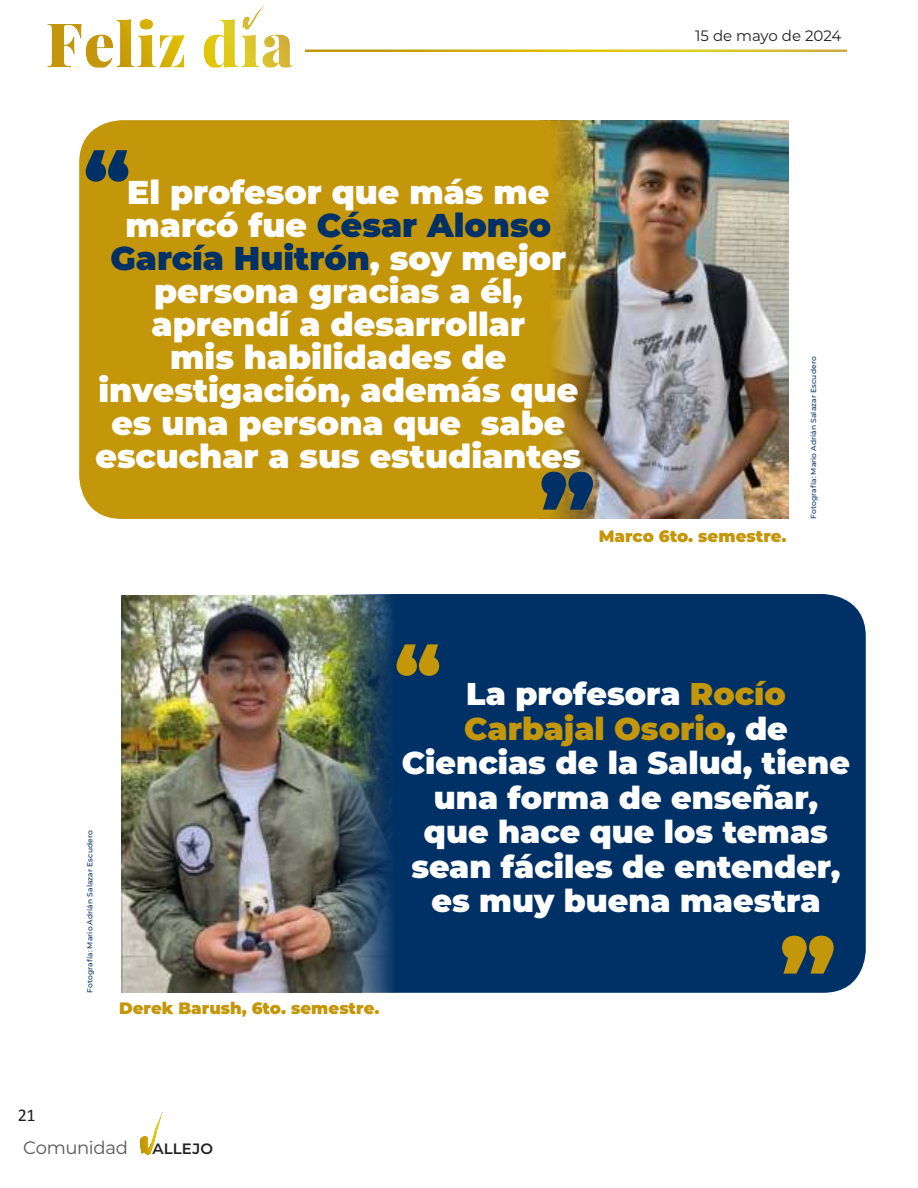
<style>
.page{position:relative;width:918px;height:1188px;background:#fff}
.page>*{position:absolute;margin:0;border:0;box-sizing:border-box;transform-origin:0 0}
.t1{font:900 93px "Montserrat";color:#003166}
.t2{font:900 93px "Montserrat";color:#c4960a}
.t3{font:900 77.1px "Montserrat";color:#003166}
.t4{font:900 77.1px "Montserrat";color:#c4960a}
.t5{font:900 33px/33px "Montserrat";color:#fff;text-align:center}
.t6{font:900 31.5px/34.5px "Montserrat";color:#fff;text-align:center}
.t7{font:18px "Montserrat";letter-spacing:-.015em;color:#57585a}
.t8{font:18px "Calibri";color:#221f1f}
.t9{font:900 16.5px "Montserrat";color:#c4960a}
.t10{font:15px "Montserrat";letter-spacing:-.005em;color:#221f1f}
.t11{font:500 7.35px "Montserrat";letter-spacing:.015em;color:#003166}
.s1{color:#003166}
.s2{color:#c4960a}
.s3{font-weight:600;font-size:15px;color:#221f1f}
</style>
<div class="page">
<img style="left:122px;top:595px;width:40px;height:398px">
<img style="left:79px;top:120px;width:718px;height:399px;border-radius:43px">
<img style="left:126px;top:594px;width:740px;height:399px;border-radius:43px">
<img style="left:140px;top:1112px;width:23px;height:43px">
<img style="left:47px;top:24px;width:35px;height:43px">
<img style="left:86px;top:34px;width:26px;height:34px">
<img style="left:117px;top:20px;width:18px;height:47px">
<img style="left:138px;top:20px;width:18px;height:47px">
<img style="left:159px;top:35px;width:25px;height:33px">
<img style="left:204px;top:20px;width:34px;height:48px">
<img style="left:241px;top:35px;width:18px;height:32px">
<img style="left:262px;top:34px;width:30px;height:34px">
<img style="left:242px;top:5px;width:22px;height:25px">
<img style="left:305px;top:50px;width:542px;height:2px">
<h2 class="t3" style="left:84px;top:137px;width:47px">“</h2>
<p class="t5" style="left:95px;top:175px;width:487px">El profesor que más me marcó fue <span class="s1">César Alonso<br>García Huitrón</span>, soy mejor persona gracias a él, aprendí a desarrollar<br>mis habilidades de investigación, además que es una persona que sabe escuchar a sus estudiantes</p>
<h1 class="t1" style="left:540px;top:456px;width:57px">”</h1>
<p class="t10" style="left:695px;top:30px;width:148px">15 de mayo de 2024</p>
<p class="t11" style="left:811px;top:519px;width:164px;rotate:-90deg">Fotografía: Mario Adrián Salazar Escudero</p>
<p class="t9" style="left:599px;top:527px;width:189px">Marco 6to. semestre.</p>
<p class="t11" style="left:87px;top:993px;width:164px;rotate:-90deg">Fotografía: Mario Adrián Salazar Escudero</p>
<p class="t9" style="left:119px;top:998px;width:262px">Derek Barush, 6to. semestre.</p>
<h2 class="t4" style="left:395px;top:631px;width:47px">“</h2>
<p class="t6" style="left:402px;top:677px;width:450px">La profesora <span class="s2">Rocío<br>Carbajal Osorio</span>, de<br>Ciencias de la Salud, tiene una forma de enseñar, que hace que los temas sean fáciles de entender, es muy buena maestra</p>
<h1 class="t2" style="left:780px;top:920px;width:57px">”</h1>
<p class="t8" style="left:18px;top:1104px;width:19px">21</p>
<p class="t7" style="left:23px;top:1138px;width:191px">Comunidad <span class="s3">VALLEJO</span></p>
</div>
